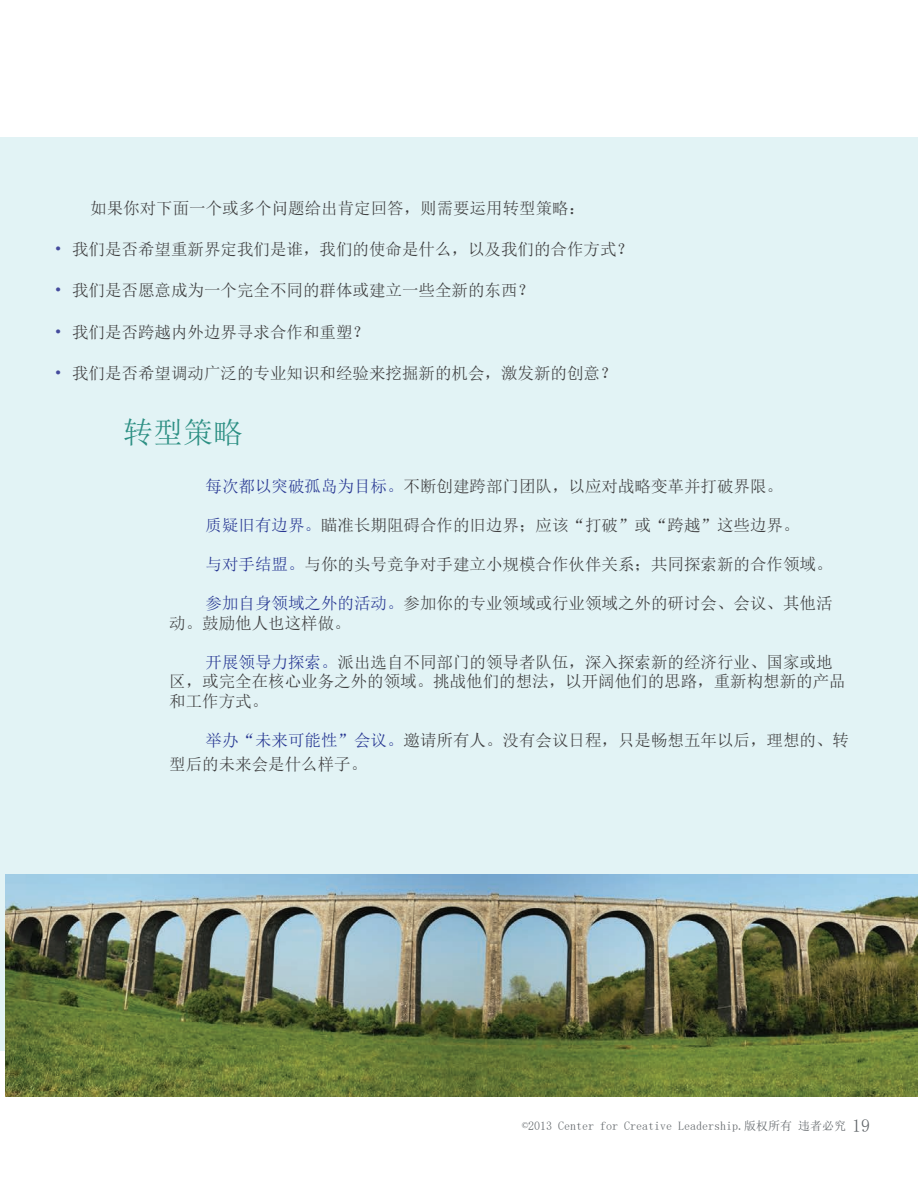
<style>
.page{position:relative;width:918px;height:1188px;background:#fff}
.page>*{position:absolute;margin:0;border:0;box-sizing:border-box;transform-origin:0 0}
.t1{font:30px "Sim Sun";color:#2c8f83}
.t2{font:18px "Sim Sun";color:#5e6367}
.t3{font:16.5px/19.5px "Sim Sun";color:#3e3e3f}
.t4{font:12px "Sim Sun";color:#5e6367}
.s1{color:#444b9d}
.s2{color:#263692}
</style>
<div class="page">
<div style="left:0;top:137px;width:918px;height:914px;background:#e2f3f5"></div>
<img style="left:6px;top:874px;width:912px;height:223px">
<p class="t3" style="left:90px;top:199px;width:497px">如果你对下面一个或多个问题给出肯定回答，则需要运用转型策略：</p>
<p class="t3" style="left:54px;top:240px;width:581px"><span class="s1">•</span> 我们是否希望重新界定我们是谁，我们的使命是什么，以及我们的合作方式？</p>
<p class="t3" style="left:54px;top:281px;width:482px"><span class="s1">•</span> 我们是否愿意成为一个完全不同的群体或建立一些全新的东西？</p>
<p class="t3" style="left:54px;top:322px;width:317px"><span class="s1">•</span> 我们是否跨越内外边界寻求合作和重塑？</p>
<p class="t3" style="left:54px;top:363px;width:564px"><span class="s1">•</span> 我们是否希望调动广泛的专业知识和经验来挖掘新的机会，激发新的创意？</p>
<p class="t1" style="left:123px;top:418px;width:121px">转型策略</p>
<p class="t3" style="left:206px;top:477px;width:579px"><span class="s2">每次都以突破孤岛为目标。</span>不断创建跨部门团队，以应对战略变革并打破界限。</p>
<p class="t3" style="left:206px;top:516px;width:596px"><span class="s2">质疑旧有边界。</span>瞄准长期阻碍合作的旧边界；应该“打破”或“跨越”这些边界。</p>
<p class="t3" style="left:206px;top:555px;width:629px"><span class="s2">与对手结盟。</span>与你的头号竞争对手建立小规模合作伙伴关系；共同探索新的合作领域。</p>
<p class="t3" style="left:169px;top:594px;width:665px;text-indent:36px"><span class="s2">参加自身领域之外的活动。</span>参加你的专业领域或行业领域之外的研讨会、会议、其他活动。鼓励他人也这样做。</p>
<p class="t3" style="left:169px;top:652px;width:678px;text-indent:36px"><span class="s2">开展领导力探索。</span>派出选自不同部门的领导者队伍，深入探索新的经济行业、国家或地区，或完全在核心业务之外的领域。挑战他们的想法，以开阔他们的思路，重新构想新的产品和工作方式。</p>
<p class="t3" style="left:169px;top:728px;width:681px;line-height:24px;text-indent:36px"><span class="s2">举办“未来可能性”会议。</span>邀请所有人。没有会议日程，只是畅想五年以后，理想的、转型后的未来会是什么样子。</p>
<p class="t4" style="left:522px;top:1120px;width:325px">©2013 Center for Creative Leadership.版权所有违者必究</p>
<p class="t2" style="left:852px;top:1116px;width:19px">19</p>
</div>
